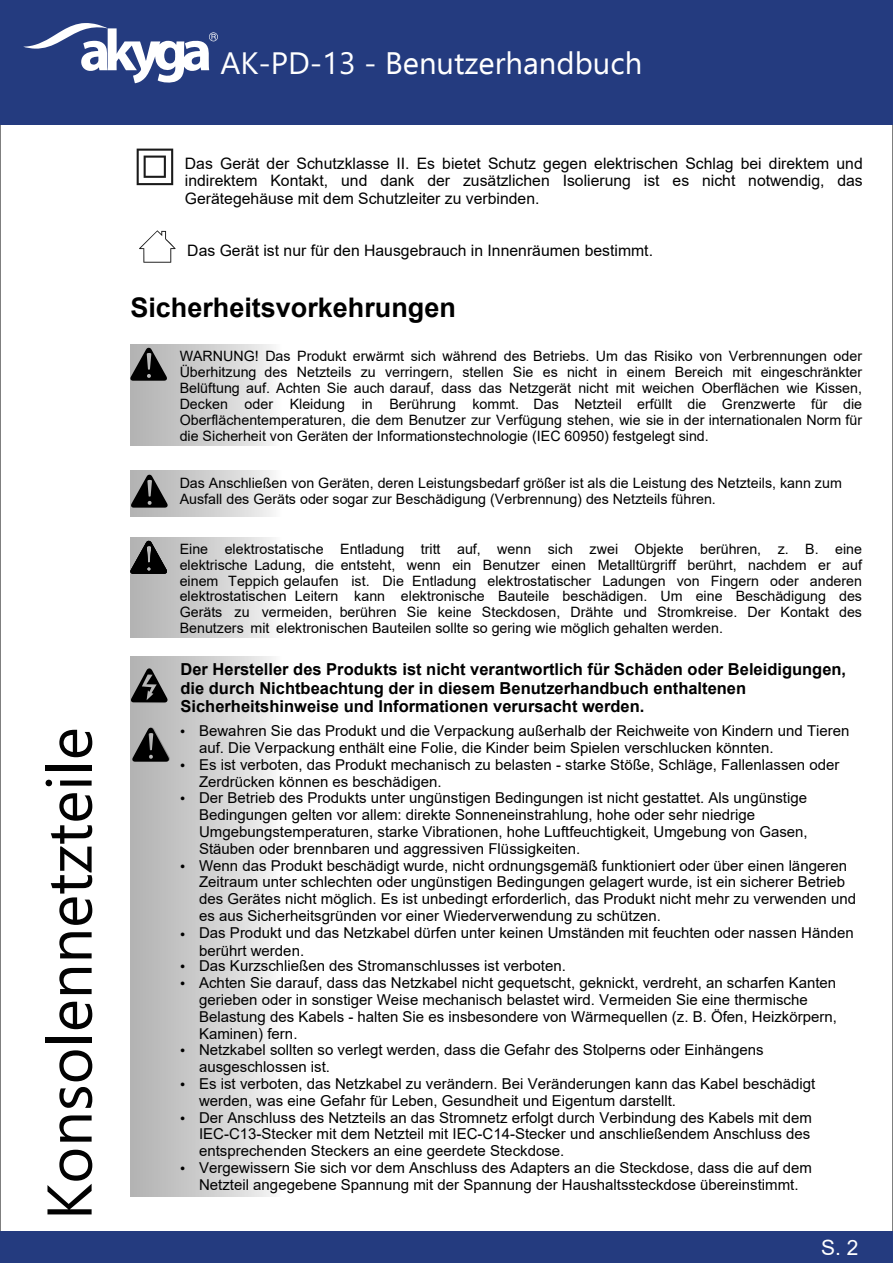
<style>
.page{position:relative;width:893px;height:1263px;background:#fff}
.page>*{position:absolute;margin:0;border:0;box-sizing:border-box;transform-origin:0 0}
.t1{font:63px "Ebrima";color:#020202}
.t2{font:31.05px "Ebrima";color:#fff}
.t3{font:700 27px "Arial";color:#000}
.t4{font:21px "Arial";color:#fff}
.t5{font:700 16.5px/18.5px "Arial";color:#000}
.t6{font:700 16.5px "Arial";color:#000}
.t7{font:15.75px/17.5px "Arial";color:#000;text-align:justify}
.t8{font:15px/17px "Arial";color:#000}
.t9{font:14.25px/15.9px "Arial";color:#000;text-align:justify}
.s1{font-style:inherit}
</style>
<div class="page">
<div style="left:0;top:0;width:893px;height:124px;background:#243b7f"></div>
<svg style="left:23px;top:23px;width:195px;height:60px"></svg>
<div style="left:0;top:1231px;width:893px;height:31px;background:#243b7f"></div>
<div style="left:130px;top:344px;width:152px;height:102px;background:linear-gradient(to right,#aeaeae,#f3f3f3)"></div>
<div style="left:130px;top:470px;width:152px;height:47px;background:linear-gradient(to right,#aeaeae,#f3f3f3)"></div>
<svg style="left:130px;top:348px;width:37px;height:33px"></svg>
<div style="left:130px;top:537px;width:152px;height:100px;background:linear-gradient(to right,#aeaeae,#f3f3f3)"></div>
<svg style="left:131px;top:475px;width:37px;height:33px"></svg>
<svg style="left:139px;top:230px;width:37px;height:33px"></svg>
<svg style="left:137px;top:149px;width:36px;height:36px"></svg>
<div style="left:130px;top:656px;width:152px;height:559px;background:linear-gradient(to right,#b1b1b1,#f4f4f4)"></div>
<svg style="left:130px;top:541px;width:37px;height:33px"></svg>
<svg style="left:132px;top:727px;width:38px;height:35px"></svg>
<svg style="left:130px;top:668px;width:38px;height:35px"></svg>
<svg style="left:181px;top:763px;width:3px;height:4px"></svg>
<svg style="left:181px;top:797px;width:3px;height:4px"></svg>
<svg style="left:181px;top:864px;width:3px;height:4px"></svg>
<svg style="left:181px;top:932px;width:3px;height:4px"></svg>
<svg style="left:181px;top:965px;width:3px;height:4px"></svg>
<svg style="left:181px;top:1049px;width:3px;height:4px"></svg>
<svg style="left:181px;top:1082px;width:3px;height:4px"></svg>
<svg style="left:181px;top:1116px;width:3px;height:4px"></svg>
<svg style="left:181px;top:1166px;width:3px;height:4px"></svg>
<h1 class="t1" style="left:23px;top:1220px;width:494px;rotate:-90deg">Konsolennetzteile</h1>
<h2 class="t2" style="left:220px;top:52px;width:423px">AK-PD-13 - Benutzerhandbuch</h2>
<p class="t7" style="left:185px;top:154px;width:679px">Das Gerät der Schutzklasse II. Es bietet Schutz gegen elektrischen Schlag bei direktem und indirektem Kontakt, und dank der zusätzlichen Isolierung ist es nicht notwendig, das Gerätegehäuse mit dem Schutzleiter zu verbinden.</p>
<p class="t7" style="left:187px;top:241px;width:467px">Das Gerät ist nur für den Hausgebrauch in Innenräumen bestimmt.</p>
<h3 class="t3" style="left:130px;top:289px;width:327px">Sicherheitsvorkehrungen</h3>
<p class="t9" style="left:180px;top:348px;width:684px">WARNUNG! Das Produkt erwärmt sich während des Betriebs. Um das Risiko von Verbrennungen oder Überhitzung des Netzteils zu verringern, stellen Sie es nicht in einem Bereich mit eingeschränkter Belüftung auf. Achten Sie auch darauf, dass das Netzgerät nicht mit weichen Oberflächen wie Kissen, Decken oder Kleidung in Berührung kommt. Das Netzteil erfüllt die Grenzwerte für die Oberflächentemperaturen, die dem Benutzer zur Verfügung stehen, wie sie in der internationalen Norm für die Sicherheit von Geräten der Informationstechnologie (IEC 60950) festgelegt sind.</p>
<p class="t9" style="left:180px;top:475px;width:664px">Das Anschließen von Geräten, deren Leistungsbedarf größer ist als die Leistung des Netzteils, kann zum<br>Ausfall des Geräts oder sogar zur Beschädigung (Verbrennung) des Netzteils führen.</p>
<p class="t9" style="left:180px;top:541px;width:684px">Eine elektrostatische Entladung tritt auf, wenn sich zwei Objekte berühren, z. B. eine elektrische Ladung, die entsteht, wenn ein Benutzer einen Metalltürgriff berührt, nachdem er auf einem Teppich gelaufen ist. Die Entladung elektrostatischer Ladungen von Fingern oder anderen elektrostatischen Leitern kann elektronische Bauteile beschädigen. Um eine Beschädigung des Geräts zu vermeiden, berühren Sie keine Steckdosen, Drähte und Stromkreise. Der Kontakt des Benutzers mit elektronischen Bauteilen sollte so gering wie möglich gehalten werden.</p>
<p class="t6" style="left:180px;top:658px;width:667px">Der Hersteller des Produkts ist nicht verantwortlich für Schäden oder Beleidigungen,</p>
<p class="t5" style="left:180px;top:679px;width:567px">die durch Nichtbeachtung der in diesem Benutzerhandbuch enthaltenen<br>Sicherheitshinweise und Informationen verursacht werden.</p>
<p class="t8" style="left:199px;top:722px;width:658px">Bewahren Sie das Produkt und die Verpackung außerhalb der Reichweite von Kindern und Tieren auf. Die Verpackung enthält eine Folie, die Kinder beim Spielen verschlucken könnten.<br>Es ist verboten, das Produkt mechanisch zu belasten - starke Stöße, Schläge, Fallenlassen oder Zerdrücken können es beschädigen.<br>Der Betrieb des Produkts unter ungünstigen Bedingungen ist nicht gestattet. Als ungünstige Bedingungen gelten vor allem: direkte Sonneneinstrahlung, hohe oder sehr niedrige Umgebungstemperaturen, starke Vibrationen, hohe Luftfeuchtigkeit, Umgebung von Gasen, Stäuben oder brennbaren und aggressiven Flüssigkeiten.<br>Wenn das Produkt beschädigt wurde, nicht ordnungsgemäß funktioniert oder über einen längeren Zeitraum unter schlechten oder ungünstigen Bedingungen gelagert wurde, ist ein sicherer Betrieb des Gerätes nicht möglich. Es ist unbedingt erforderlich, das Produkt nicht mehr zu verwenden und es aus Sicherheitsgründen vor einer Wiederverwendung zu schützen.<br>Das Produkt und das Netzkabel dürfen unter keinen Umständen mit feuchten oder nassen Händen berührt werden.</p>
<p class="t8" style="left:199px;top:958px;width:639px">Das Kurzschließen des Stromanschlusses ist verboten.<br>Achten Sie darauf, dass das Netzkabel nicht gequetscht, geknickt, verdreht, an scharfen Kanten gerieben oder in sonstiger Weise mechanisch belastet wird. Vermeiden Sie eine thermische Belastung des Kabels - halten Sie es insbesondere von Wärmequellen (z. B. Öfen, Heizkörpern, Kaminen) fern.<br>Netzkabel sollten so verlegt werden, dass die Gefahr des Stolperns oder Einhängens ausgeschlossen ist.<br>Es ist verboten, das Netzkabel zu verändern. Bei Veränderungen kann das Kabel beschädigt werden, was eine Gefahr für Leben, Gesundheit und Eigentum darstellt.<br>Der Anschluss des Netzteils an das Stromnetz erfolgt durch Verbindung des Kabels mit dem IEC-C13-Stecker mit dem Netzteil mit IEC-C14-Stecker und anschließendem Anschluss des entsprechenden Steckers an eine geerdete Steckdose.<br>Vergewissern Sie sich vor dem Anschluss des Adapters an die Steckdose, dass die auf dem Netzteil angegebene Spannung mit der Spannung der Haushaltssteckdose übereinstimmt.</p>
<h3 class="t4" style="left:821px;top:1240px;width:39px"><span class="s1">S</span>. 2</h3>
</div>
